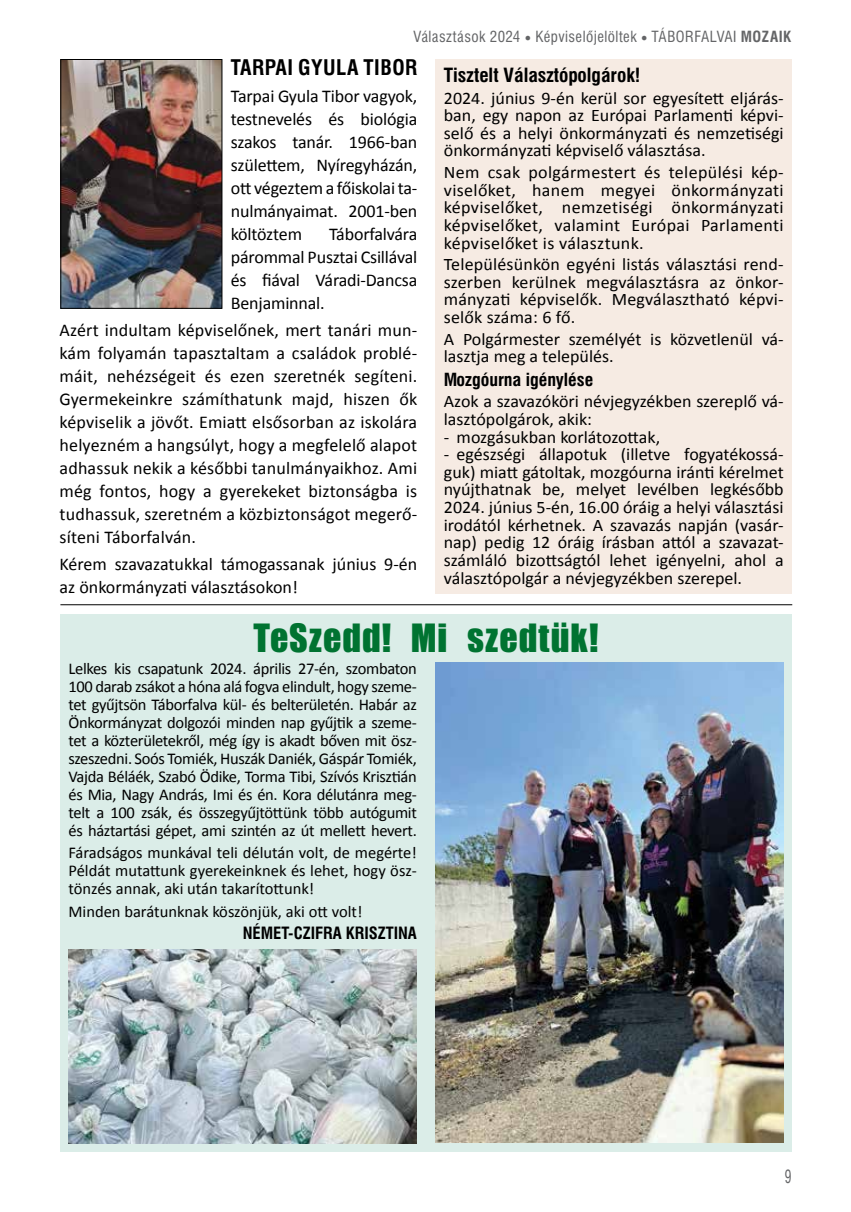
<style>
.page{position:relative;width:851px;height:1212px;background:#fff}
.page>*{position:absolute;margin:0;border:0;box-sizing:border-box;transform-origin:0 0}
.t1{font:36px "Impact PFL";letter-spacing:.025em;color:#007331}
.t2{font:700 21px "Swiss 721 Cn PFL";letter-spacing:.025em;color:#000}
.t3{font:700 19.05px "Swiss 721 Cn PFL";color:#000}
.t4{font:18px/23px "Calibri";letter-spacing:-.01em;color:#000;text-align:justify}
.t5{font:18px "Swiss 721 Cn PFL";color:#646567;scale:.75 1}
.t6{font:17.55px/17.5px "Calibri";color:#000;text-align:justify}
.t7{font:700 17.55px "Swiss 721 Cn PFL";color:#000}
.t8{font:16.5px/18px "Calibri";color:#000;text-align:justify}
.t9{font:700 16.5px "Swiss 721 Cn PFL";color:#000}
.t10{font:15px "Swiss 721 Cn PFL";letter-spacing:.03em;color:#646567}
.s1{font-family:"Times New Roman";font-size:10.5px}
.s2{font-weight:700}
</style>
<div class="page">
<img style="left:62px;top:61px;width:158px;height:246px">
<div style="left:60px;top:59px;width:162px;height:250px;border:1px solid #000"></div>
<hr style="left:60px;top:604px;width:732px;height:1px;background:#000">
<div style="left:435px;top:59px;width:357px;height:534px;background:#f6ebe3"></div>
<div style="left:60px;top:615px;width:731px;height:537px;background:#dbede8"></div>
<img style="left:68px;top:949px;width:349px;height:194px">
<img style="left:435px;top:662px;width:348px;height:480px">
<p class="t10" style="left:413px;top:28px;width:379px">Választások 2024 <span class="s1">●</span> Képviselőjelöltek <span class="s1">●</span> TÁBORFALVAI <span class="s2">MOZAIK</span></p>
<p class="t2" style="left:231px;top:55px;width:188px">TARPAI GYULA TIBOR</p>
<p class="t4" style="left:231px;top:84px;width:188px">Tarpai Gyula Tibor vagyok, testnevelés és biológia szakos tanár. 1966-ban születtem, Nyíregyházán, ott végeztem a főiskolai ta&shy;nulmányaimat. 2001-ben költöztem</p>
<p class="t3" style="left:444px;top:63px;width:198px">Tisztelt Választópolgárok!</p>
<p class="t6" style="left:444px;top:88px;width:341px">2024. június 9-én kerül sor egyesített eljárás&shy;ban, egy napon az Európai Parlamenti képvi&shy;selő és a helyi önkormányzati és nemzetiségi önkormányzati képviselő választása.</p>
<p class="t6" style="left:444px;top:163px;width:341px">Nem csak polgármestert és települési kép&shy;viselőket, hanem megyei önkormányzati képviselőket, nemzetiségi önkormányzati képviselőket, valamint Európai Parlamenti képviselőket is választunk.</p>
<p class="t6" style="left:444px;top:255px;width:341px">Településünkön egyéni listás választási rend&shy;szerben kerülnek megválasztásra az önkor&shy;mányzati képviselők. Megválasztható képvi&shy;selők száma: 6 fő.</p>
<p class="t6" style="left:444px;top:329px;width:341px">A Polgármester személyét is közvetlenül vá&shy;lasztja meg a település.</p>
<p class="t7" style="left:444px;top:369px;width:151px">Mozgóurna igénylése</p>
<p class="t6" style="left:444px;top:392px;width:341px">Azok a szavazóköri névjegyzékben szereplő vá&shy;lasztópolgárok, akik:</p>
<p class="t6" style="left:444px;top:427px;width:218px">- mozgásukban korlátozottak,</p>
<p class="t6" style="left:444px;top:445px;width:341px">- egészségi állapotuk (illetve fogyatékossá&shy;guk) miatt gátoltak, mozgóurna iránti kérelmet nyújthatnak be, melyet levélben legkésőbb 2024. június 5-én, 16.00 óráig a helyi választási irodától kérhetnek. A szavazás napján (vasár&shy;nap) pedig 12 óráig írásban attól a szavazat&shy;számláló bizottságtól lehet igényelni, ahol a választópolgár a névjegyzékben szerepel.</p>
<h1 class="t1" style="left:253px;top:615px;width:346px">TeSzedd! Mi szedtük!</h1>
<p class="t8" style="left:68px;top:659px;width:350px">Lelkes kis csapatunk 2024. április 27-én, szombaton 100 darab zsákot a hóna alá fogva elindult, hogy szeme&shy;tet gyűjtsön Táborfalva kül- és belterületén. Habár az Önkormányzat dolgozói minden nap gyűjtik a szeme&shy;tet a közterületekről, még így is akadt bőven mit ös - szeszedni. Soós Tomiék, Huszák Daniék, Gáspár Tomiék, Vajda Béláék, Szabó Ödike, Torma Tibi, Szívós Krisztián és Mia, Nagy András, Imi és én. Kora délutánra meg&shy;telt a 100 zsák, és összegyűjtöttünk több autógumit és háztartási gépet, ami szintén az út mellett hevert.</p>
<p class="t8" style="left:68px;top:843px;width:350px">Fáradságos munkával teli délután volt, de megérte!<br>Példát mutattunk gyerekeinknek és lehet, hogy ösz&shy;tönzés annak, aki után takarítottunk!</p>
<p class="t8" style="left:68px;top:901px;width:295px">Minden barátunknak köszönjük, aki ott volt!</p>
<p class="t9" style="left:243px;top:923px;width:176px">NÉMET-CZIFRA KRISZTINA</p>
<p class="t4" style="left:231px;top:222px;width:188px;text-indent:98px">Táborfalvára párommal Pusztai Csillával és fiával Váradi-Dancsa Benjaminnal.</p>
<p class="t4" style="left:60px;top:318px;width:359px">Azért indultam képviselőnek, mert tanári mun&shy;kám folyamán tapasztaltam a családok problé&shy;máit, nehézségeit és ezen szeretnék segíteni.<br>Gyermekeinkre számíthatunk majd, hiszen ők képviselik a jövőt. Emiatt elsősorban az iskolára helyezném a hangsúlyt, hogy a megfelelő alapot adhassuk nekik a későbbi tanulmányaikhoz. Ami még fontos, hogy a gyerekeket biztonságba is tudhassuk, szeretném a közbiztonságot megerő&shy;síteni Táborfalván.</p>
<p class="t4" style="left:60px;top:551px;width:359px">Kérem szavazatukkal támogassanak június 9-én az önkormányzati választásokon!</p>
<p class="t5" style="left:784px;top:1165px;width:10px">9</p>
</div>
